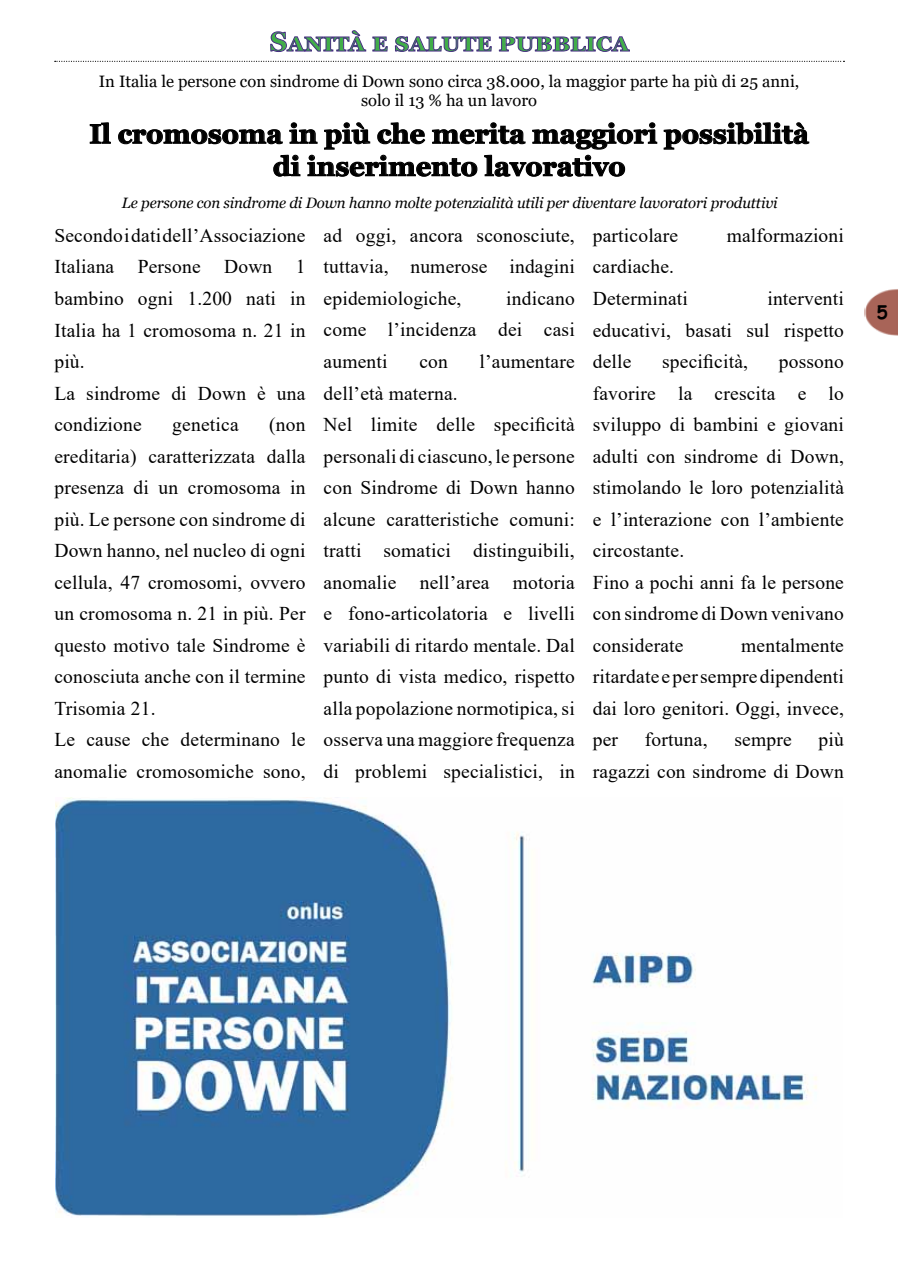
<style>
.page{position:relative;width:898px;height:1272px;background:#fff}
.page>*{position:absolute;margin:0;border:0;box-sizing:border-box;transform-origin:0 0}
.t1{font:700 27px/32.4px "Georgia";color:#000;text-align:center}
.t2{font:700 27px "Georgia";color:#41ad49}
.t3{font:19.5px/31.5px "Times New Roman";letter-spacing:.01em;color:#000}
.t4{font:700 18px "Comic Sans MS";color:#000}
.t5{font:16.5px/19.8px "Georgia";color:#000;text-align:center}
.t6{font:italic 15px "Georgia";letter-spacing:-.01em;color:#000}
</style>
<div class="page">
<img style="left:864px;top:289px;width:33px;height:47px">
<svg style="left:89px;top:122px;width:22px;height:22px"></svg>
<svg style="left:118px;top:122px;width:691px;height:55px"></svg>
<svg style="left:55px;top:61px;width:789px;height:1px"></svg>
<svg style="left:270px;top:30px;width:96px;height:22px"></svg>
<svg style="left:372px;top:36px;width:16px;height:16px"></svg>
<svg style="left:395px;top:36px;width:97px;height:16px"></svg>
<svg style="left:498px;top:36px;width:132px;height:16px"></svg>
<img style="left:56px;top:797px;width:761px;height:420px">
<h1 class="t2" style="left:270px;top:24px;width:359px">Sanità e salute pubblica</h1>
<p class="t5" style="left:99px;top:71px;width:701px">In Italia le persone con sindrome di Down sono circa 38.000, la maggior parte ha più di 25 anni, solo il 13 % ha un lavoro</p>
<h1 class="t1" style="left:89px;top:118px;width:721px">Il cromosoma in più che merita maggiori possibilità di inserimento lavorativo</h1>
<p class="t6" style="left:122px;top:193px;width:657px">Le persone con sindrome di Down hanno molte potenzialità utili per diventare lavoratori produttivi</p>
<p class="t3" style="left:54px;top:219px;width:252px">Secondo i dati dell’Associazione<br>Italiana Persone Down 1 bambino ogni 1.200 nati in<br>Italia ha 1 cromosoma n. 21 in più.<br>La sindrome di Down è una condizione</p>
<p class="t3" style="left:54px;top:408px;width:253px;text-indent:215px">(non ereditaria) caratterizzata dalla presenza di un cromosoma in più. Le persone con sindrome di<br>Down hanno, nel nucleo di ogni cellula, 47 cromosomi, ovvero un cromosoma n. 21 in più. Per questo motivo tale Sindrome è conosciuta anche con il termine<br>Trisomia 21.<br>Le cause che determinano le anomalie cromosomiche sono,</p>
<p class="t3" style="left:172px;top:408px;width:68px">genetica</p>
<p class="t3" style="left:323px;top:219px;width:252px;text-align:justify">ad oggi, ancora sconosciute, tuttavia, numerose indagini epidemiologiche,</p>
<p class="t3" style="left:323px;top:282px;width:253px;text-align:justify;text-indent:182px">indicano come l’incidenza dei casi aumenti</p>
<p class="t3" style="left:419px;top:345px;width:30px">con</p>
<p class="t3" style="left:479px;top:345px;width:97px">l’aumentare</p>
<p class="t3" style="left:323px;top:376px;width:253px">dell’età materna.<br>Nel limite delle specificità personali di ciascuno, le persone con Sindrome di Down hanno alcune caratteristiche comuni: tratti somatici distinguibili, anomalie nell’area motoria e fono-articolatoria e livelli variabili di ritardo mentale. Dal punto di vista medico, rispetto alla popolazione normotipica, si osserva una maggiore frequenza di problemi specialistici, in</p>
<p class="t3" style="left:592px;top:219px;width:87px">particolare</p>
<p class="t3" style="left:726px;top:219px;width:119px">malformazioni</p>
<p class="t3" style="left:592px;top:250px;width:97px">cardiache.<br>Determinati</p>
<p class="t3" style="left:592px;top:282px;width:253px;text-align:justify;text-indent:174px">interventi educativi, basati sul rispetto delle</p>
<p class="t3" style="left:662px;top:345px;width:87px">specificità,</p>
<p class="t3" style="left:592px;top:345px;width:253px;text-indent:186px">possono favorire la crescita e lo sviluppo di bambini e giovani adulti con sindrome di Down, stimolando le loro potenzialità e l’interazione con l’ambiente circostante.<br>Fino a pochi anni fa le persone con sindrome di Down venivano considerate</p>
<p class="t3" style="left:592px;top:628px;width:252px;text-align:justify;text-indent:148px">mentalmente ritardate e per sempre dipendenti dai loro genitori. Oggi, invece, per</p>
<p class="t3" style="left:592px;top:723px;width:252px;text-align:right">più<br>ragazzi con sindrome di Down</p>
<p class="t3" style="left:644px;top:723px;width:64px">fortuna,</p>
<p class="t3" style="left:734px;top:723px;width:59px">sempre</p>
<p class="t4" style="left:876px;top:299px;width:12px">5</p>
</div>
